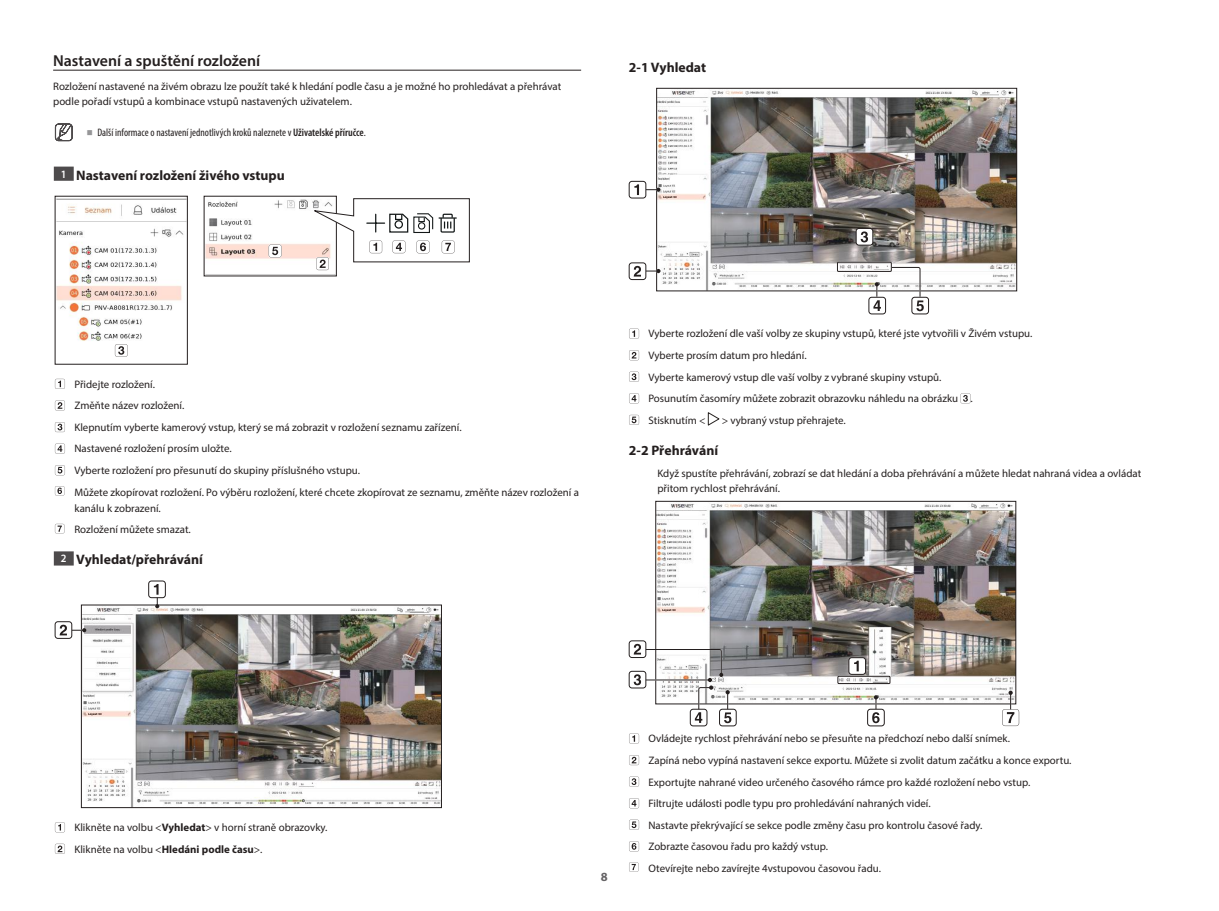
<style>
.page{position:relative;width:1219px;height:911px;background:#fff}
.page>*{position:absolute;margin:0;border:0;box-sizing:border-box;transform-origin:0 0}
.t1{font:600 15.88px "Myriad Pro";color:#241f1f}
.t2{font:700 13.75px "Myriad Pro";color:#241f1f}
.t3{font:700 12.5px "Myriad Pro";color:#656365}
.t4{font:10.88px/21.6px "Myriad Pro";color:#241f1f}
.t5{font:condensed 10.88px "Myriad Pro";color:#241f1f}
.s1{font-family:"Noto Sans CJ Kkr";font-stretch:normal;font-size:6.25px;color:#969698}
.s2{font-weight:600}
.s3{font-weight:700}
</style>
<div class="page">
<hr style="left:53px;top:70px;width:528px;height:1px;background:#241f1f">
<svg style="left:55px;top:123px;width:18px;height:18px"></svg>
<div style="left:54px;top:167px;width:20px;height:14px;background:#4e4b4c"></div>
<img style="left:57px;top:198px;width:129px;height:143px">
<img style="left:206px;top:199px;width:107px;height:60px">
<svg style="left:115px;top:344px;width:13px;height:13px"></svg>
<svg style="left:268px;top:244px;width:14px;height:14px"></svg>
<svg style="left:269px;top:245px;width:12px;height:12px"></svg>
<svg style="left:313px;top:198px;width:157px;height:72px"></svg>
<svg style="left:55px;top:379px;width:10px;height:10px"></svg>
<svg style="left:55px;top:400px;width:10px;height:10px"></svg>
<svg style="left:55px;top:422px;width:10px;height:10px"></svg>
<svg style="left:55px;top:443px;width:10px;height:10px"></svg>
<svg style="left:55px;top:465px;width:10px;height:10px"></svg>
<svg style="left:55px;top:486px;width:10px;height:9px"></svg>
<svg style="left:55px;top:524px;width:10px;height:9px"></svg>
<div style="left:54px;top:551px;width:20px;height:14px;background:#4e4b4c"></div>
<img style="left:83px;top:607px;width:357px;height:198px">
<div style="left:81px;top:605px;width:361px;height:202px;border:1px solid #241f1f"></div>
<div style="left:148px;top:581px;width:18px;height:17px;border:1px solid #241f1f;border-radius:3px"></div>
<svg style="left:154px;top:584px;width:5px;height:24px"></svg>
<div style="left:55px;top:621px;width:17px;height:17px;border:1px solid #241f1f;border-radius:3px"></div>
<svg style="left:60px;top:624px;width:26px;height:11px"></svg>
<svg style="left:55px;top:822px;width:10px;height:10px"></svg>
<svg style="left:55px;top:843px;width:10px;height:11px"></svg>
<img style="left:658px;top:90px;width:357px;height:199px">
<div style="left:656px;top:88px;width:361px;height:203px;border:1px solid #241f1f"></div>
<svg style="left:646px;top:187px;width:14px;height:5px"></svg>
<div style="left:629px;top:181px;width:17px;height:17px;border:1px solid #241f1f;border-radius:3px"></div>
<svg style="left:634px;top:184px;width:5px;height:11px"></svg>
<div style="left:629px;top:263px;width:17px;height:17px;border:1px solid #241f1f;border-radius:3px"></div>
<svg style="left:634px;top:266px;width:26px;height:10px"></svg>
<div style="left:856px;top:228px;width:17px;height:17px;background:#fff;border-radius:3px"></div>
<div style="left:856px;top:228px;width:17px;height:17px;border:1px solid #241f1f;border-radius:3px"></div>
<svg style="left:861px;top:231px;width:7px;height:11px"></svg>
<div style="left:869px;top:297px;width:17px;height:17px;border:1px solid #241f1f;border-radius:3px"></div>
<svg style="left:873px;top:282px;width:8px;height:29px"></svg>
<div style="left:837px;top:262px;width:55px;height:10px;border:1px solid #241f1f"></div>
<div style="left:912px;top:297px;width:17px;height:17px;border:1px solid #241f1f;border-radius:3px"></div>
<svg style="left:891px;top:266px;width:33px;height:45px"></svg>
<svg style="left:629px;top:328px;width:10px;height:11px"></svg>
<svg style="left:629px;top:350px;width:10px;height:10px"></svg>
<svg style="left:629px;top:372px;width:10px;height:10px"></svg>
<svg style="left:629px;top:393px;width:10px;height:10px"></svg>
<svg style="left:960px;top:393px;width:10px;height:10px"></svg>
<svg style="left:629px;top:415px;width:10px;height:10px"></svg>
<svg style="left:708px;top:412px;width:11px;height:13px"></svg>
<img style="left:658px;top:503px;width:356px;height:199px">
<div style="left:656px;top:501px;width:360px;height:203px;border:1px solid #241f1f"></div>
<div style="left:629px;top:640px;width:17px;height:17px;border:1px solid #241f1f;border-radius:3px"></div>
<div style="left:837px;top:675px;width:53px;height:9px;border:1px solid #fff"></div>
<div style="left:837px;top:676px;width:53px;height:8px;border:1px solid #241f1f"></div>
<div style="left:849px;top:657px;width:16px;height:17px;background:#fff;border-radius:3px"></div>
<div style="left:849px;top:657px;width:17px;height:17px;border:1px solid #241f1f;border-radius:3px"></div>
<svg style="left:854px;top:660px;width:5px;height:11px"></svg>
<div style="left:629px;top:671px;width:17px;height:17px;border:1px solid #241f1f;border-radius:3px"></div>
<div style="left:690px;top:709px;width:17px;height:17px;border:1px solid #241f1f;border-radius:3px"></div>
<div style="left:719px;top:709px;width:17px;height:17px;border:1px solid #241f1f;border-radius:3px"></div>
<svg style="left:634px;top:644px;width:97px;height:79px"></svg>
<div style="left:867px;top:709px;width:17px;height:17px;border:1px solid #241f1f;border-radius:3px"></div>
<svg style="left:872px;top:695px;width:7px;height:28px"></svg>
<svg style="left:1002px;top:690px;width:17px;height:36px"></svg>
<svg style="left:629px;top:733px;width:10px;height:10px"></svg>
<svg style="left:629px;top:755px;width:10px;height:10px"></svg>
<svg style="left:629px;top:776px;width:10px;height:10px"></svg>
<svg style="left:629px;top:798px;width:10px;height:10px"></svg>
<svg style="left:629px;top:819px;width:10px;height:11px"></svg>
<svg style="left:629px;top:841px;width:10px;height:10px"></svg>
<svg style="left:629px;top:862px;width:10px;height:9px"></svg>
<h1 class="t1" style="left:53px;top:51px;width:209px">Nastavení a spuštění rozložení</h1>
<p class="t4" style="left:53px;top:79px;width:510px;line-height:15px">Rozložení nastavené na živém obrazu lze použít také k hledání podle času a je možné ho prohledávat a přehrávat podle pořadí vstupů a kombinace vstupů nastavených uživatelem.</p>
<p class="t5" style="left:87px;top:126px;width:281px"><span class="s1">■</span> Další informace o nastavení jednotlivých kroků naleznete v <span class="s2">Uživatelské příručce</span>.</p>
<p class="t2" style="left:61px;top:166px;width:225px"><sup>1</sup> Nastavení rozložení živého vstupu</p>
<p class="t2" style="left:629px;top:58px;width:79px">2-1 Vyhledat</p>
<p class="t4" style="left:74px;top:373px;width:506px">Přidejte rozložení.<br>Změňte název rozložení.<br>Klepnutím vyberte kamerový vstup, který se má zobrazit v rozložení seznamu zařízení.<br>Nastavené rozložení prosím uložte.<br>Vyberte rozložení pro přesunutí do skupiny příslušného vstupu.<br>Můžete zkopírovat rozložení. Po výběru rozložení, které chcete zkopírovat ze seznamu, změňte název rozložení a</p>
<p class="t4" style="left:74px;top:497px;width:118px">kanálu k zobrazení.<br>Rozložení můžete smazat.</p>
<p class="t2" style="left:61px;top:551px;width:144px"><sup>2</sup> Vyhledat/přehrávání</p>
<p class="t4" style="left:648px;top:323px;width:385px">Vyberte rozložení dle vaší volby ze skupiny vstupů, které jste vytvořili v Živém vstupu.<br>Vyberte prosím datum pro hledání.<br>Vyberte kamerový vstup dle vaší volby z vybrané skupiny vstupů.<br>Posunutím časomíry můžete zobrazit obrazovku náhledu na obrázku .<br>Stisknutím &lt;</p>
<p class="t4" style="left:722px;top:409px;width:126px">&gt; vybraný vstup přehrajete.</p>
<p class="t2" style="left:629px;top:441px;width:91px">2-2 Přehrávání</p>
<p class="t4" style="left:657px;top:465px;width:485px;line-height:15px">Když spustíte přehrávání, zobrazí se dat hledání a doba přehrávání a můžete hledat nahraná videa a ovládat přitom rychlost přehrávání.</p>
<p class="t4" style="left:74px;top:816px;width:255px">Klikněte na volbu &lt;<span class="s3">Vyhledat</span>&gt; v horní straně obrazovky.<br>Klikněte na volbu &lt;<span class="s3">Hledáni podle času</span>&gt;.</p>
<p class="t3" style="left:601px;top:869px;width:8px">8</p>
<p class="t4" style="left:648px;top:727px;width:424px">Ovládejte rychlost přehrávání nebo se přesuňte na předchozí nebo další snímek.<br>Zapíná nebo vypíná nastavení sekce exportu. Můžete si zvolit datum začátku a konce exportu.<br>Exportujte nahrané video určeného časového rámce pro každé rozložení nebo vstup.<br>Filtrujte události podle typu pro prohledávání nahraných videí.<br>Nastavte překrývající se sekce podle změny času pro kontrolu časové řady.<br>Zobrazte časovou řadu pro každý vstup.<br>Otevírejte nebo zavírejte 4vstupovou časovou řadu.</p>
</div>
